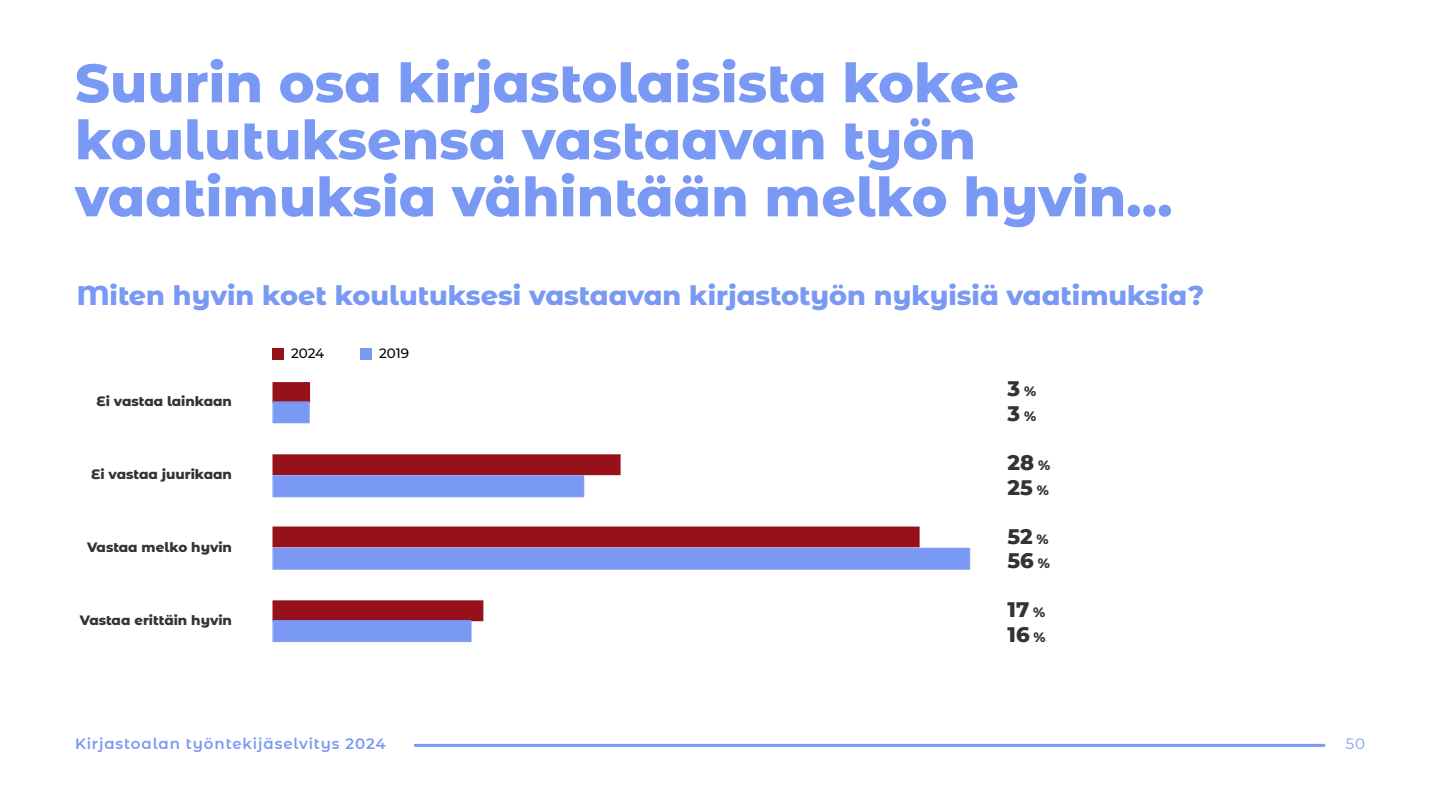
<style>
.page{position:relative;width:1440px;height:810px;background:#fff}
.page>*{position:absolute;margin:0;border:0;box-sizing:border-box;transform-origin:0 0}
.t1{font:800 54px/57px "Montserrat Alternates";color:#7a99f4}
.t2{font:800 27px "Montserrat Alternates";color:#7a99f4}
.t3{font:800 21px/24.6px "Montserrat Alternates";color:#333}
.t4{font:600 15px "Montserrat Alternates";letter-spacing:.06em;color:#7a99f4}
.t5{font:15px "Montserrat Alternates";color:#7a99f4}
.t6{font:800 13.5px "Montserrat Alternates";color:#333}
.t7{font:500 13.5px "Montserrat Alternates";letter-spacing:-.005em;color:#000}
.s1{font-size:13.5px}
</style>
<div class="page">
<svg style="left:272px;top:382px;width:39px;height:19px"></svg>
<svg style="left:272px;top:401px;width:698px;height:241px"></svg>
<div style="left:272px;top:349px;width:12px;height:11px;background:#97111a"></div>
<div style="left:361px;top:349px;width:11px;height:11px;background:#7a99f4"></div>
<hr style="left:414px;top:744px;width:911px;height:3px;background:#7a99f4">
<p class="t1" style="left:75px;top:52px;width:1099px">Suurin osa kirjastolaisista kokee koulutuksensa vastaavan työn vaatimuksia vähintään melko hyvin…</p>
<p class="t2" style="left:77px;top:276px;width:1129px">Miten hyvin koet koulutuksesi vastaavan kirjastotyön nykyisiä vaatimuksia?</p>
<p class="t6" style="left:97px;top:392px;width:137px">Ei vastaa lainkaan</p>
<p class="t6" style="left:91px;top:465px;width:142px">Ei vastaa juurikaan</p>
<p class="t6" style="left:87px;top:537px;width:146px">Vastaa melko hyvin</p>
<p class="t6" style="left:80px;top:610px;width:154px">Vastaa erittäin hyvin</p>
<p class="t7" style="left:291px;top:344px;width:35px">2024</p>
<p class="t7" style="left:379px;top:344px;width:31px">2019</p>
<p class="t3" style="left:1008px;top:375px;width:30px">3 <span class="s1">%<br></span>3 <span class="s1">%</span></p>
<p class="t3" style="left:1008px;top:449px;width:44px">28 <span class="s1">%<br></span>25 <span class="s1">%</span></p>
<p class="t3" style="left:1008px;top:523px;width:44px">52 <span class="s1">%<br></span>56 <span class="s1">%</span></p>
<p class="t3" style="left:1008px;top:596px;width:40px">17 <span class="s1">%<br></span>16 <span class="s1">%</span></p>
<p class="t4" style="left:75px;top:733px;width:312px">Kirjastoalan työntekijäselvitys 2024</p>
<p class="t5" style="left:1346px;top:734px;width:21px">50</p>
</div>
